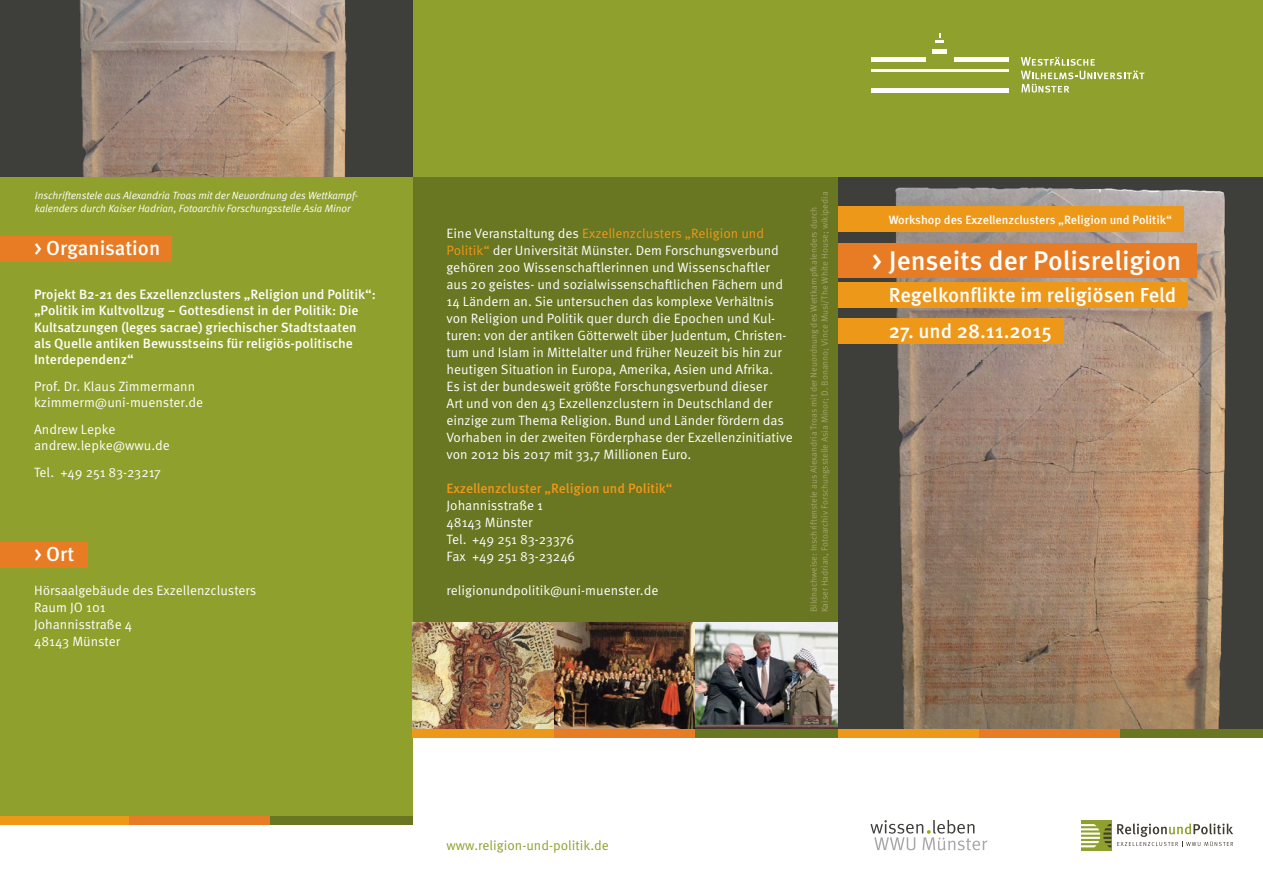
<style>
.page{position:relative;width:1263px;height:893px;background:#fff}
.page>*{position:absolute;margin:0;border:0;box-sizing:border-box;transform-origin:0 0}
.t1{font:500 27px "Meta OT";color:#fff}
.t2{font:500 20.25px "Meta OT";color:#fff}
.t3{font:13.5px/17px "Meta OT";color:#fff}
.t4{font:500 13.5px/16.2px "Meta OT";color:#fff}
.t5{font:500 13.5px "Meta OT";color:#ee981a}
.t6{font:13.5px "Meta OT";color:#90a02c}
.t7{font:500 12px "Meta OT";color:#fff}
.t8{font:italic 10.5px/12.6px "Meta Normal";color:#fff}
.t9{font:9px/10.8px "Meta OT";color:#a4a56e}
.s1{color:#ee981a}
</style>
<div class="page">
<img style="left:838px;top:176px;width:425px;height:553px">
<div style="left:827px;top:282px;width:361px;height:26px;background:#ee981a"></div>
<div style="left:833px;top:244px;width:364px;height:34px;background:#e87c24"></div>
<div style="left:815px;top:318px;width:249px;height:26px;background:#ee981a"></div>
<div style="left:833px;top:207px;width:351px;height:25px;background:#ee981a"></div>
<div style="left:0;top:0;width:838px;height:733px;background:#697622"></div>
<div style="left:0;top:0;width:412px;height:821px;background:#90a02c"></div>
<div style="left:0;top:0;width:1263px;height:176px;background:#90a02c"></div>
<img style="left:412px;top:623px;width:426px;height:106px">
<img style="left:554px;top:623px;width:142px;height:106px">
<div style="left:0;top:816px;width:129px;height:9px;background:#ee981a"></div>
<div style="left:129px;top:816px;width:141px;height:9px;background:#e87c24"></div>
<div style="left:270px;top:816px;width:142px;height:9px;background:#697622"></div>
<div style="left:412px;top:729px;width:142px;height:9px;background:#ee981a"></div>
<div style="left:554px;top:729px;width:142px;height:9px;background:#e87c24"></div>
<div style="left:696px;top:729px;width:142px;height:9px;background:#697622"></div>
<div style="left:838px;top:729px;width:141px;height:9px;background:#ee981a"></div>
<div style="left:979px;top:729px;width:142px;height:9px;background:#e87c24"></div>
<svg style="left:1117px;top:823px;width:116px;height:24px"></svg>
<div style="left:1081px;top:820px;width:30px;height:30px;background:#90a02c"></div>
<svg style="left:1081px;top:824px;width:30px;height:23px"></svg>
<div style="left:953px;top:57px;width:55px;height:5px;background:#fff"></div>
<svg style="left:1021px;top:57px;width:123px;height:36px"></svg>
<div style="left:871px;top:57px;width:55px;height:5px;background:#fff"></div>
<hr style="left:871px;top:88px;width:137px;height:4px;background:#fff">
<hr style="left:933px;top:49px;width:14px;height:4px;background:#fff">
<hr style="left:871px;top:70px;width:137px;height:2px;background:#fff">
<svg style="left:935px;top:34px;width:9px;height:8px"></svg>
<div style="left:1121px;top:729px;width:142px;height:9px;background:#697622"></div>
<svg style="left:870px;top:820px;width:117px;height:30px"></svg>
<div style="left:0;top:236px;width:172px;height:26px;background:#e87c24"></div>
<div style="left:0;top:542px;width:87px;height:25px;background:#e87c24"></div>
<img style="left:0;top:0;width:411px;height:177px">
<p class="t8" style="left:35px;top:189px;width:325px">Inschriftenstele aus Alexandria Troas mit der Neuordnung des Wettkampf&shy;kalenders durch Kaiser Hadrian, Fotoarchiv Forschungsstelle Asia Minor</p>
<h2 class="t2" style="left:34px;top:236px;width:128px">&gt; Organisation</h2>
<p class="t4" style="left:34px;top:287px;width:343px">Projekt B2-21 des Exzellenzclusters „Religion und Politik“: „Politik im Kultvollzug – Gottesdienst in der Politik: Die Kultsatzungen (leges sacrae) griechischer Stadtstaaten als Quelle antiken Bewusstseins für religiös-politische Interdependenz“</p>
<p class="t3" style="left:34px;top:378px;width:171px;line-height:16.2px">Prof. Dr. Klaus Zimmermann kzimmerm@uni-muenster.de</p>
<p class="t3" style="left:34px;top:422px;width:137px;line-height:16.2px">Andrew Lepke andrew.lepke@wwu.de</p>
<p class="t3" style="left:34px;top:464px;width:129px">Tel. +49 251 83-23217</p>
<h2 class="t2" style="left:34px;top:542px;width:42px">&gt; Ort</h2>
<p class="t3" style="left:34px;top:582px;width:224px">Hörsaalgebäude des Exzellenzclusters<br>Raum JO 101<br>Johannisstraße 4<br>48143 Münster</p>
<p class="t3" style="left:446px;top:225px;width:348px">Eine Veranstaltung des <span class="s1">Exzellenzclusters „Religion und Politik“</span> der Universität Münster. Dem Forschungsverbund gehören 200 Wissenschaftlerinnen und Wissenschaftler aus 20 geistes- und sozialwissenschaftlichen Fächern und 14 Ländern an. Sie untersuchen das komplexe Verhältnis von Religion und Politik quer durch die Epochen und Kul&shy;turen: von der antiken Götterwelt über Judentum, Christen&shy;tum und Islam in Mittelalter und früher Neuzeit bis hin zur heutigen Situation in Europa, Amerika, Asien und Afrika.<br>Es ist der bundesweit größte Forschungsverbund dieser<br>Art und von den 43 Exzellenzclustern in Deutschland der einzige zum Thema Religion. Bund und Länder fördern das Vorhaben in der zweiten Förderphase der Exzellenzinitiative von 2012 bis 2017 mit 33,7 Millionen Euro.</p>
<p class="t5" style="left:446px;top:480px;width:228px">Exzellenzcluster „Religion und Politik“</p>
<p class="t3" style="left:446px;top:497px;width:130px">Johannisstraße 1<br>48143 Münster<br>Tel. +49 251 83-23376<br>Fax +49 251 83-23246</p>
<p class="t3" style="left:446px;top:582px;width:213px">religionundpolitik@uni-muenster.de</p>
<p class="t9" style="left:808px;top:612px;width:422px;rotate:-90deg">Bildnachweise: Inschriftenstele aus Alexandria Troas mit der Neuordnung des Wettkampfkalenders durch<br>Kaiser Hadrian, Fotoarchiv Forschungsstelle Asia Minor; D. Bonanno; Vince Musi/The White House; wikipedia</p>
<p class="t7" style="left:889px;top:212px;width:285px">Workshop des Exzellenzclusters „Religion und Politik“</p>
<h1 class="t1" style="left:872px;top:243px;width:311px">&gt; Jenseits der Polisreligion</h1>
<h2 class="t2" style="left:889px;top:282px;width:289px">Regelkonflikte im religiösen Feld</h2>
<h2 class="t2" style="left:889px;top:318px;width:165px">27. und 28.11.2015</h2>
<p class="t6" style="left:446px;top:838px;width:164px">www.religion-und-politik.de</p>
</div>
